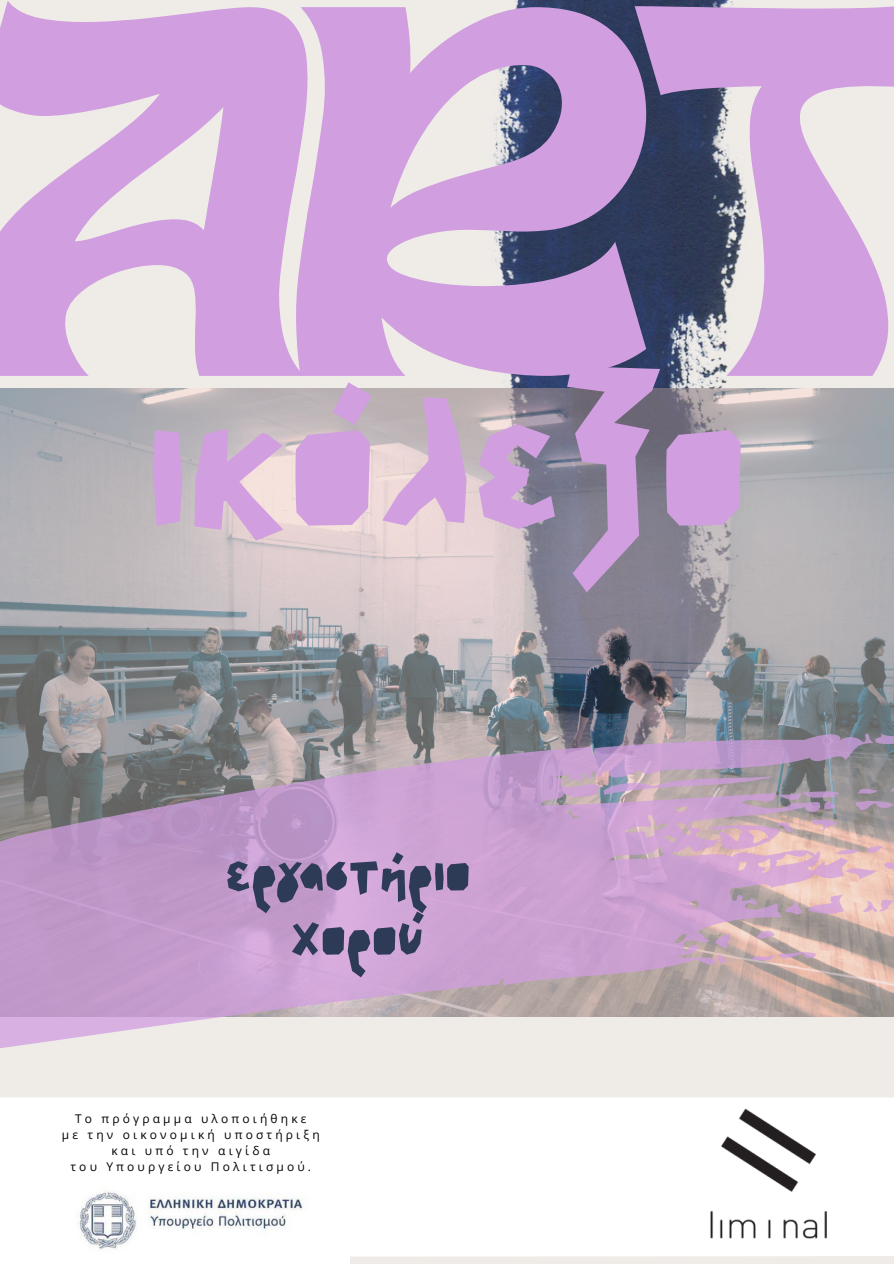
<style>
.page{position:relative;width:894px;height:1264px;background:#fff}
.page>*{position:absolute;margin:0;border:0;box-sizing:border-box;transform-origin:0 0}
.t1{font:499.95px "Sceageus";color:#d19ee0}
.t2{font:202.5px "NF PAGKAKI Full";color:#d19ee0}
.t3{font:58.5px/64.2px "NF PAGKAKI Full";color:#2e3b56;text-align:center}
.t4{font:12px "Open Sans";letter-spacing:.26em;color:#000}
</style>
<div class="page">
<div style="left:0;top:0;width:893px;height:1263px;background:#efece8"></div>
<img style="left:492px;top:0;width:255px;height:388px">
<img style="left:0;top:388px;width:893px;height:628px">
<svg style="left:873px;top:733px;width:20px;height:14px"></svg>
<svg style="left:873px;top:783px;width:20px;height:27px"></svg>
<svg style="left:873px;top:844px;width:20px;height:35px"></svg>
<svg style="left:873px;top:898px;width:20px;height:15px"></svg>
<svg style="left:0;top:733px;width:873px;height:316px;background:#c1a4c1"></svg>
<svg style="left:603px;top:776px;width:236px;height:33px;background:#b09cb0"></svg>
<svg style="left:708px;top:818px;width:85px;height:36px;background:#d8b4bc"></svg>
<svg style="left:811px;top:817px;width:26px;height:14px"></svg>
<div style="left:0;top:1097px;width:893px;height:159px;background:#fff"></div>
<img style="left:683px;top:1097px;width:166px;height:159px">
<img style="left:0;top:1173px;width:349px;height:90px">
<h1 class="t1" style="left:-21px;top:1px;width:1008px">ART</h1>
<p class="t2" style="left:147px;top:337px;width:601px">ικόλεξο</p>
<p class="t3" style="left:225px;top:838px;width:246px">εργαστήριο χορού</p>
<h2 class="t4" style="left:75px;top:1110px;width:233px">Το πρόγραμμα υλοποιήθηκε</h2>
<p class="t4" style="left:62px;top:1126px;width:259px">με την οικονομική υποστήριξη</p>
<h3 class="t4" style="left:111px;top:1142px;width:160px">και υπό την αιγίδα</h3>
<p class="t4" style="left:70px;top:1158px;width:242px">του Υπουργείου Πολιτισμού.</p>
</div>
